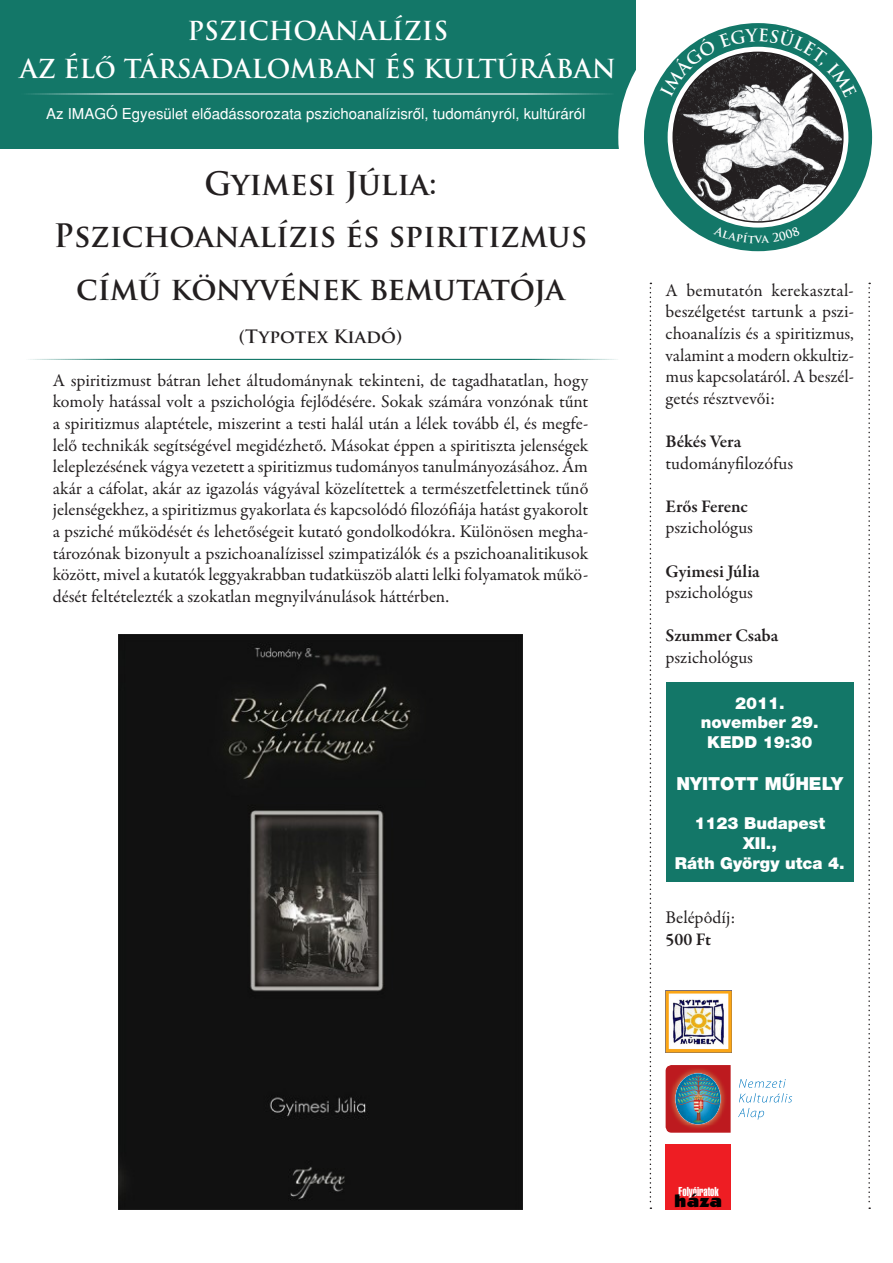
<style>
.page{position:relative;width:893px;height:1263px;background:#fff}
.page>*{position:absolute;margin:0;border:0;box-sizing:border-box;transform-origin:0 0}
.t1{font:700 31.5px/52.5px "Trajan Pro";letter-spacing:-.02em;color:#231f20;text-align:center}
.t2{font:700 25.5px/37.5px "Trajan Pro";color:#fff;text-align:center}
.t3{font:18px/21.6px "Garamond Premr Pro";color:#231f20;text-align:justify}
.t4{font:600 18px "Garamond Premr Pro";letter-spacing:-.005em;color:#231f20}
.t5{font:700 18px "Trajan Pro";color:#231f20}
.t6{font:18px "Helvetica H Black";color:#fff}
.t7{font:17.55px "Kabel Ult BT";color:#000;scale:1.27 1}
.t8{font:16.5px/19.8px "Helvetica H Black";color:#fff;text-align:center}
.t9{font:15px "Helvetica H";color:#fff}
.t10{font:12.6px "Swiss 911 Extra Compressed HU";color:#fff}
</style>
<div class="page">
<div style="left:0;top:0;width:636px;height:149px;background:#137768"></div>
<svg style="left:618px;top:0;width:275px;height:274px"></svg>
<div style="left:644px;top:23px;width:228px;height:228px;border:24px solid #137768;border-radius:50%"></div>
<img style="left:673px;top:52px;width:170px;height:170px;border-radius:85px">
<hr style="left:18px;top:93px;width:596px;height:2px;background:#fff">
<hr style="left:23px;top:359px;width:595px;height:1px;background:#137768">
<div style="left:666px;top:682px;width:187px;height:200px;background:#137768"></div>
<svg style="left:650px;top:283px;width:1px;height:926px"></svg>
<svg style="left:868px;top:283px;width:2px;height:926px"></svg>
<div style="left:666px;top:1144px;width:65px;height:66px;background:#ee1d23"></div>
<svg style="left:666px;top:1065px;width:65px;height:68px"></svg>
<img style="left:668px;top:1066px;width:60px;height:65px">
<svg style="left:739px;top:1079px;width:53px;height:23px"></svg>
<svg style="left:738px;top:1108px;width:26px;height:11px"></svg>
<img style="left:674px;top:1072px;width:48px;height:53px">
<img style="left:675px;top:1073px;width:45px;height:51px">
<img style="left:675px;top:1073px;width:45px;height:51px;border-radius:50%">
<img style="left:666px;top:991px;width:66px;height:62px">
<img style="left:118px;top:635px;width:405px;height:575px">
<div style="left:713px;top:225px;width:87px;height:19px;background:#137768"></div>
<svg style="left:660px;top:28px;width:197px;height:70px"></svg>
<h2 class="t2" style="left:20px;top:12px;width:597px">Pszichoanalízis<br>az élŐ társadalomban és kultúrában</h2>
<p class="t9" style="left:46px;top:104px;width:541px">Az IMAGÓ Egyesület elôadássorozata pszichoanalízisrôl, tudományról, kultúráról</p>
<h1 class="t1" style="left:54px;top:158px;width:535px">Gyimesi Júlia:<br>Pszichoanalízis és spiritizmus című könyvének bemutatója</h1>
<p class="t5" style="left:239px;top:325px;width:165px">(Typotex Kiadó)</p>
<p class="t3" style="left:53px;top:370px;width:537px">A spiritizmust bátran lehet áltudománynak tekinteni, de tagadhatatlan, hogy komoly hatással volt a pszichológia fejlődésére. Sokak számára vonzónak tűnt a spiritizmus alaptétele, miszerint a testi halál után a lélek tovább él, és megfe&shy;lelő technikák segítségével megidézhető. Másokat éppen a spiritiszta jelenségek leleplezésének vágya vezetett a spiritizmus tudományos tanulmányozásához. Ám akár a cáfolat, akár az igazolás vágyával közelítettek a természetfelettinek tűnő jelenségekhez, a spiritizmus gyakorlata és kapcsolódó filozófiája hatást gyakorolt a psziché működését és lehetőségeit kutató gondolkodókra. Különösen megha&shy;tározónak bizonyult a pszichoanalízissel szimpatizálók és a pszichoanalitikusok között, mivel a kutatók leggyakrabban tudatküszöb alatti lelki folyamatok műkö&shy;dését feltételezték a szokatlan megnyilvánulások háttérben.</p>
<p class="t3" style="left:666px;top:280px;width:190px">A bemutatón kerekasztal&shy;beszélgetést tartunk a pszi&shy;choanalízis és a spiritizmus, valamint a modern okkultiz&shy;mus kapcsolatáról. A beszél&shy;getés résztvevői:</p>
<p class="t4" style="left:666px;top:430px;width:77px">Békés Vera</p>
<p class="t3" style="left:666px;top:452px;width:129px">tudományfilozófus</p>
<p class="t4" style="left:666px;top:495px;width:84px">Erős Ferenc</p>
<p class="t3" style="left:666px;top:517px;width:89px">pszichológus</p>
<p class="t4" style="left:666px;top:560px;width:96px">Gyimesi Júlia</p>
<p class="t3" style="left:666px;top:582px;width:89px">pszichológus</p>
<p class="t4" style="left:666px;top:625px;width:114px">Szummer Csaba</p>
<p class="t3" style="left:666px;top:647px;width:89px">pszichológus</p>
<p class="t8" style="left:701px;top:693px;width:120px">2011. november 29. kedd 19:30</p>
<p class="t6" style="left:677px;top:773px;width:168px">Nyitott Mûhely</p>
<p class="t8" style="left:675px;top:814px;width:171px">1123 Budapest<br>XII.,<br>Ráth György utca 4.</p>
<p class="t3" style="left:666px;top:907px;width:71px">Belépôdíj:</p>
<p class="t4" style="left:666px;top:928px;width:47px">500 Ft</p>
<p class="t10" style="left:678px;top:1184px;width:42px">Folyóiratok</p>
<p class="t7" style="left:674px;top:1189px;width:39px">háza</p>
</div>
